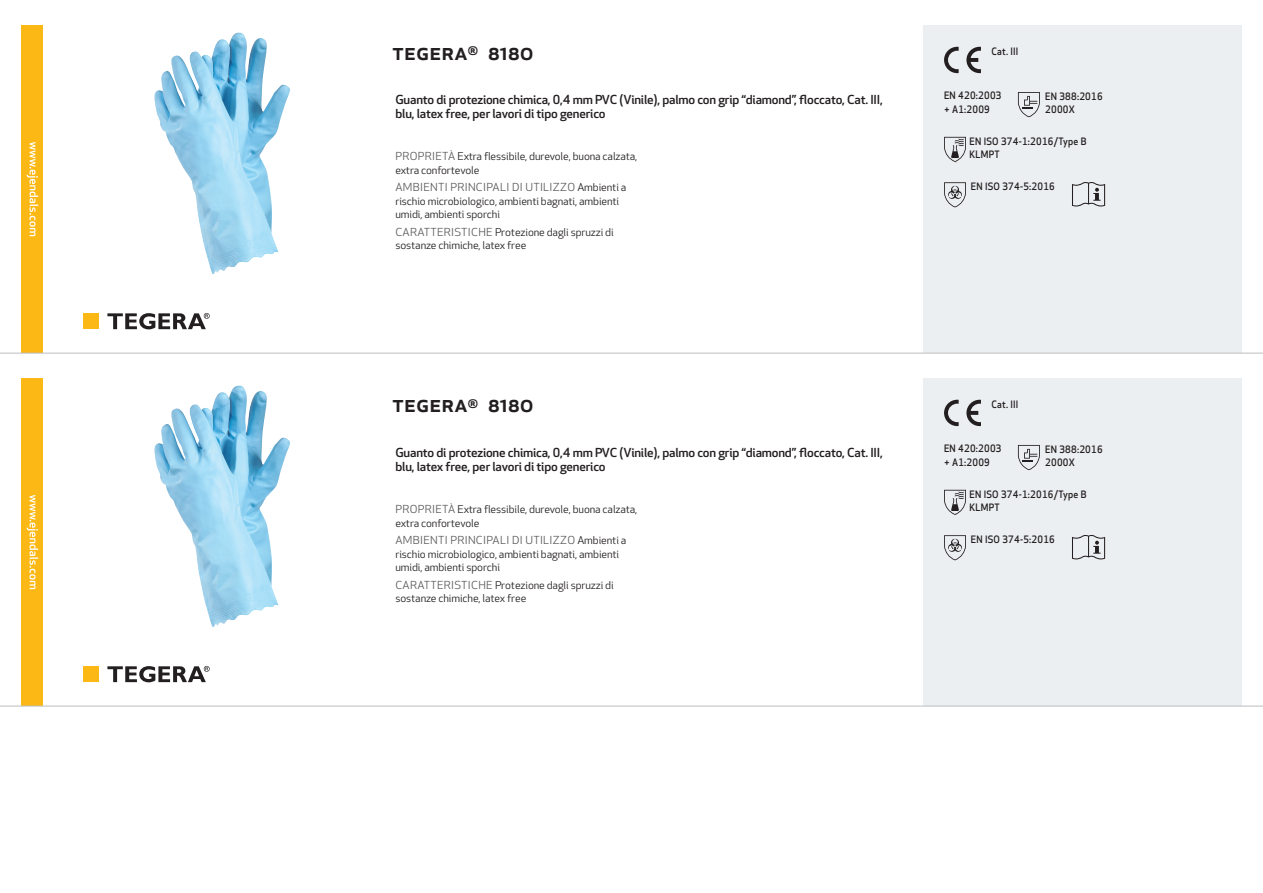
<style>
.page{position:relative;width:1263px;height:893px;background:#fff}
.page>*{position:absolute;margin:0;border:0;box-sizing:border-box;transform-origin:0 0}
.Produkt_namn{font:500 24px "Apex New";color:#231f20}
.Ingress{font:500 12.15px/14.2px "Apex New";letter-spacing:-.015em;color:#231f20;scale:1.06 1}
.Funktion{font:10.8px "Apex New";letter-spacing:.025em;color:#57585a;scale:1.06 1}
.Funktion-2{font:10.5px/13.8px "Apex New";letter-spacing:-.01em;color:#231f20;scale:1.06 1}
.PictogramText{font:500 10.05px/13.5px "Apex New";letter-spacing:.025em;color:#231f20;scale:.95 1}
.s1{font-size:10.8px;color:#57585a}
.s2{font-size:10.5px;color:#231f20}
</style>
<div class="page">
<img style="left:154px;top:32px;width:136px;height:242px">
<div style="left:83px;top:313px;width:16px;height:16px;background:#fcb814"></div>
<svg style="left:107px;top:313px;width:103px;height:16px"></svg>
<div style="left:21px;top:26px;width:22px;height:327px;background:#fcb814"></div>
<svg style="left:27px;top:142px;width:11px;height:94px"></svg>
<div style="left:923px;top:26px;width:319px;height:327px;background:#eceff1"></div>
<svg style="left:966px;top:47px;width:15px;height:26px"></svg>
<svg style="left:944px;top:47px;width:15px;height:26px"></svg>
<svg style="left:1018px;top:92px;width:22px;height:25px"></svg>
<svg style="left:944px;top:137px;width:22px;height:25px"></svg>
<svg style="left:944px;top:182px;width:22px;height:25px"></svg>
<svg style="left:1072px;top:182px;width:33px;height:24px"></svg>
<img style="left:154px;top:385px;width:136px;height:242px">
<div style="left:83px;top:666px;width:16px;height:16px;background:#fcb814"></div>
<svg style="left:107px;top:666px;width:103px;height:16px"></svg>
<div style="left:21px;top:378px;width:22px;height:328px;background:#fcb814"></div>
<svg style="left:27px;top:495px;width:11px;height:94px"></svg>
<div style="left:923px;top:378px;width:319px;height:328px;background:#eceff1"></div>
<svg style="left:966px;top:400px;width:15px;height:26px"></svg>
<svg style="left:944px;top:400px;width:15px;height:26px"></svg>
<svg style="left:1018px;top:445px;width:22px;height:25px"></svg>
<svg style="left:944px;top:490px;width:22px;height:25px"></svg>
<svg style="left:944px;top:535px;width:22px;height:25px"></svg>
<svg style="left:1072px;top:535px;width:33px;height:24px"></svg>
<hr style="left:0;top:353px;width:1263px;height:1px;background:#bcbdc0">
<hr style="left:0;top:706px;width:1263px;height:1px;background:#bcbdc0">
<p class="Produkt_namn" style="left:392px;top:35px;width:143px">TEGERA<sup>®</sup> 8180</p>
<p class="Ingress" style="left:395px;top:92px;width:461px">Guanto di protezione chimica, 0,4 mm PVC (Vinile), palmo con grip “diamond”, floccato, Cat. III, blu, latex free, per lavori di tipo generico</p>
<p class="Funktion-2" style="left:395px;top:149px;width:230px"><span class="s1">PROPRIETÀ</span> Extra flessibile, durevole, buona calzata, extra confortevole</p>
<p class="Funktion" style="left:395px;top:180px;width:219px">AMBIENTI PRINCIPALI DI UTILIZZO <span class="s2">Ambienti a</span></p>
<p class="Funktion-2" style="left:395px;top:194px;width:213px">rischio microbiologico, ambienti bagnati, ambienti umidi, ambienti sporchi</p>
<p class="Funktion-2" style="left:395px;top:225px;width:207px"><span class="s1">CARATTERISTICHE</span> Protezione dagli spruzzi di sostanze chimiche, latex free</p>
<p class="Produkt_namn" style="left:392px;top:388px;width:143px">TEGERA<sup>®</sup> 8180</p>
<p class="Ingress" style="left:395px;top:445px;width:461px">Guanto di protezione chimica, 0,4 mm PVC (Vinile), palmo con grip “diamond”, floccato, Cat. III, blu, latex free, per lavori di tipo generico</p>
<p class="Funktion-2" style="left:395px;top:502px;width:230px"><span class="s1">PROPRIETÀ</span> Extra flessibile, durevole, buona calzata, extra confortevole</p>
<p class="Funktion" style="left:395px;top:533px;width:219px">AMBIENTI PRINCIPALI DI UTILIZZO <span class="s2">Ambienti a</span></p>
<p class="Funktion-2" style="left:395px;top:547px;width:213px">rischio microbiologico, ambienti bagnati, ambienti umidi, ambienti sporchi</p>
<p class="Funktion-2" style="left:395px;top:578px;width:207px"><span class="s1">CARATTERISTICHE</span> Protezione dagli spruzzi di sostanze chimiche, latex free</p>
<p class="PictogramText" style="left:991px;top:44px;width:30px">Cat. III</p>
<p class="PictogramText" style="left:944px;top:89px;width:62px">EN 420:2003 + A1:2009</p>
<p class="PictogramText" style="left:1045px;top:89px;width:62px">EN 388:2016</p>
<p class="PictogramText" style="left:1045px;top:102px;width:33px">2000X</p>
<p class="PictogramText" style="left:969px;top:134px;width:125px">EN ISO 374-1:2016/Type B</p>
<p class="PictogramText" style="left:969px;top:147px;width:33px">KLMPT</p>
<p class="PictogramText" style="left:971px;top:180px;width:90px">EN ISO 374-5:2016</p>
<p class="PictogramText" style="left:991px;top:397px;width:30px">Cat. III</p>
<p class="PictogramText" style="left:944px;top:442px;width:62px">EN 420:2003 + A1:2009</p>
<p class="PictogramText" style="left:1045px;top:442px;width:62px">EN 388:2016</p>
<p class="PictogramText" style="left:1045px;top:455px;width:33px">2000X</p>
<p class="PictogramText" style="left:969px;top:487px;width:125px">EN ISO 374-1:2016/Type B</p>
<p class="PictogramText" style="left:969px;top:500px;width:33px">KLMPT</p>
<p class="PictogramText" style="left:971px;top:533px;width:90px">EN ISO 374-5:2016</p>
</div>
